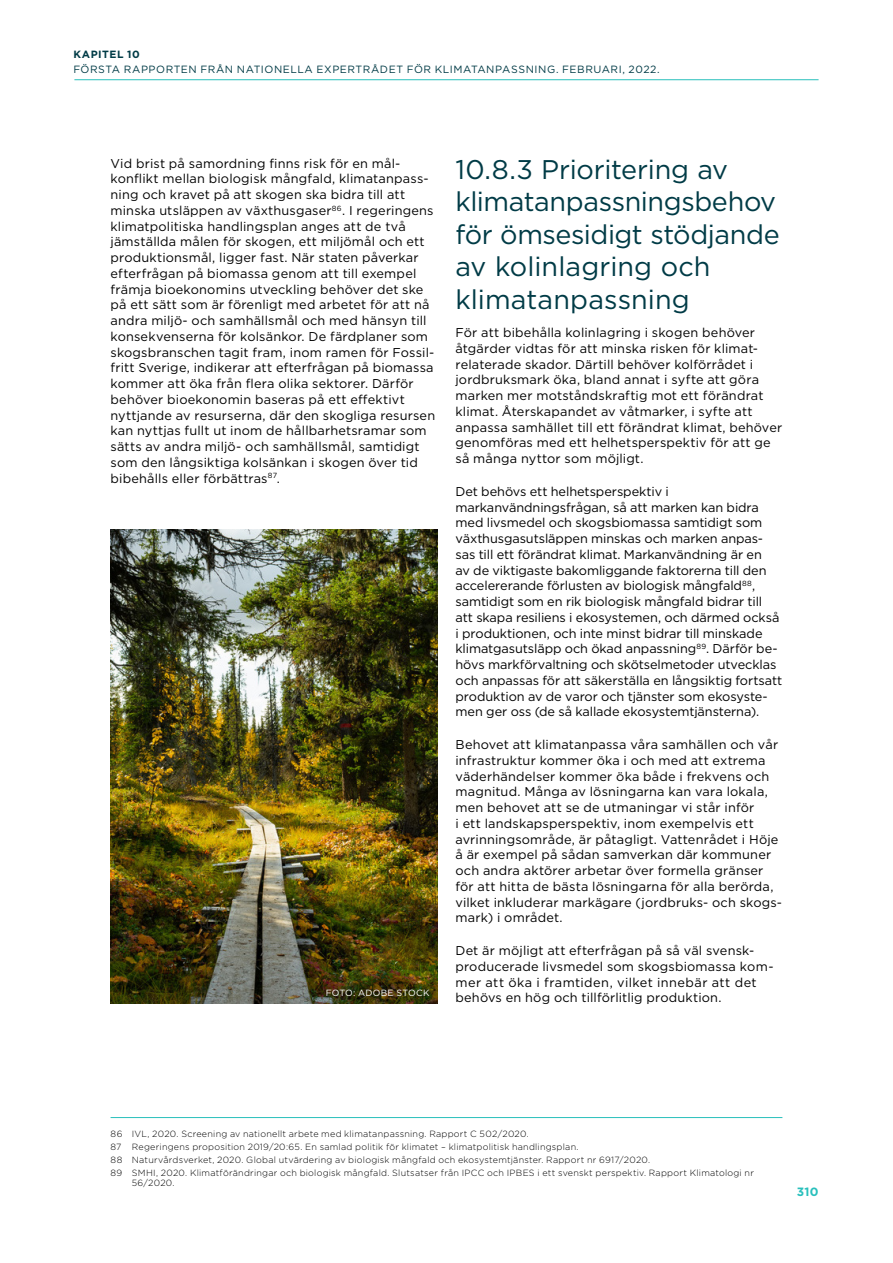
<style>
.page{position:relative;width:893px;height:1263px;background:#fff}
.page>*{position:absolute;margin:0;border:0;box-sizing:border-box;transform-origin:0 0}
.t1{font:27px/32.4px "Gotham";letter-spacing:-.01em;color:#003b46}
.t2{font:12.75px/15.8px "Gotham";letter-spacing:.01em;color:#000}
.t3{font:700 12px "Gotham";color:#29c0bc}
.t4{font:10.5px "Gotham";letter-spacing:.05em;color:#003b46}
.t5{font:700 10.5px "Gotham";letter-spacing:.05em;color:#003b46}
.t6{font:300 9px/12.9px "Gotham";letter-spacing:.025em;color:#000}
.t7{font:9px "Gotham";letter-spacing:.03em;color:#fff}
</style>
<div class="page">
<hr style="left:74px;top:79px;width:745px;height:1px;background:#29c0bc">
<hr style="left:111px;top:1117px;width:671px;height:1px;background:#29c0bc">
<img style="left:111px;top:529px;width:326px;height:474px">
<p class="t5" style="left:73px;top:47px;width:68px">KAPITEL 10</p>
<p class="t4" style="left:73px;top:63px;width:588px">FÖRSTA RAPPORTEN FRÅN NATIONELLA EXPERTRÅDET FÖR KLIMATANPASSNING. FEBRUARI, 2022.</p>
<p class="t2" style="left:111px;top:155px;width:326px">Vid brist på samordning finns risk för en mål&shy;konflikt mellan biologisk mångfald, klimatanpass&shy;ning och kravet på att skogen ska bidra till att minska utsläppen av växthusgaser<sup>86</sup>. I regeringens klimatpolitiska handlingsplan anges att de två jämställda målen för skogen, ett miljömål och ett produktionsmål, ligger fast. När staten påverkar efterfrågan på biomassa genom att till exempel främja bioekonomins utveckling behöver det ske på ett sätt som är förenligt med arbetet för att nå andra miljö- och samhällsmål och med hänsyn till konsekvenserna för kolsänkor. De färdplaner som skogsbranschen tagit fram, inom ramen för Fossil&shy;fritt Sverige, indikerar att efterfrågan på biomassa kommer att öka från flera olika sektorer. Därför behöver bioekonomin baseras på ett effektivt nyttjande av resurserna, där den skogliga resursen kan nyttjas fullt ut inom de hållbarhetsramar som sätts av andra miljö- och samhällsmål, samtidigt som den långsiktiga kolsänkan i skogen över tid bibehålls eller förbättras<sup>87</sup>.</p>
<p class="t7" style="left:326px;top:987px;width:105px">FOTO: ADOBE STOCK</p>
<h1 class="t1" style="left:455px;top:153px;width:326px">10.8.3 Prioritering av klimatanpassningsbehov för ömsesidigt stödjande av kolinlagring och klimatanpassning</h1>
<p class="t2" style="left:455px;top:324px;width:328px">För att bibehålla kolinlagring i skogen behöver åtgärder vidtas för att minska risken för klimat&shy;relaterade skador. Därtill behöver kolförrådet i jordbruksmark öka, bland annat i syfte att göra marken mer motståndskraftig mot ett förändrat klimat. Återskapandet av våtmarker, i syfte att anpassa samhället till ett förändrat klimat, behöver genomföras med ett helhetsperspektiv för att ge så många nyttor som möjligt.</p>
<p class="t2" style="left:455px;top:483px;width:328px">Det behövs ett helhetsperspektiv i markanvändningsfrågan, så att marken kan bidra med livsmedel och skogsbiomassa samtidigt som växthusgasutsläppen minskas och marken anpas&shy;sas till ett förändrat klimat. Markanvändning är en<br>av de viktigaste bakomliggande faktorerna till den accelererande förlusten av biologisk mångfald<sup>88</sup>, samtidigt som en rik biologisk mångfald bidrar till att skapa resiliens i ekosystemen, och därmed också i produktionen, och inte minst bidrar till minskade klimatgasutsläpp och ökad anpassning<sup>89</sup>. Därför be&shy;hövs markförvaltning och skötselmetoder utvecklas och anpassas för att säkerställa en långsiktig fortsatt produktion av de varor och tjänster som ekosyste&shy;men ger oss (de så kallade ekosystemtjänsterna).</p>
<p class="t2" style="left:455px;top:736px;width:328px">Behovet att klimatanpassa våra samhällen och vår infrastruktur kommer öka i och med att extrema väderhändelser kommer öka både i frekvens och magnitud. Många av lösningarna kan vara lokala, men behovet att se de utmaningar vi står inför<br>i ett landskapsperspektiv, inom exempelvis ett avrinningsområde, är påtagligt. Vattenrådet i Höje å är exempel på sådan samverkan där kommuner och andra aktörer arbetar över formella gränser för att hitta de bästa lösningarna för alla berörda, vilket inkluderar markägare (jordbruks- och skogs&shy;mark) i området.</p>
<p class="t2" style="left:455px;top:942px;width:320px">Det är möjligt att efterfrågan på så väl svensk&shy;producerade livsmedel som skogsbiomassa kom&shy;mer att öka i framtiden, vilket innebär att det behövs en hög och tillförlitlig produktion.</p>
<p class="t6" style="left:111px;top:1127px;width:645px">86 IVL, 2020. Screening av nationellt arbete med klimatanpassning. Rapport C 502/2020.<br>87 Regeringens proposition 2019/20:65. En samlad politik för klimatet – klimatpolitisk handlingsplan.<br>88 Naturvårdsverket, 2020. Global utvärdering av biologisk mångfald och ekosystemtjänster. Rapport nr 6917/2020.<br>89 SMHI, 2020. Klimatförändringar och biologisk mångfald. Slutsatser från IPCC och IPBES i ett svenskt perspektiv. Rapport Klimatologi nr</p>
<p class="t6" style="left:132px;top:1176px;width:44px">56/2020.</p>
<p class="t3" style="left:797px;top:1184px;width:23px">310</p>
</div>
